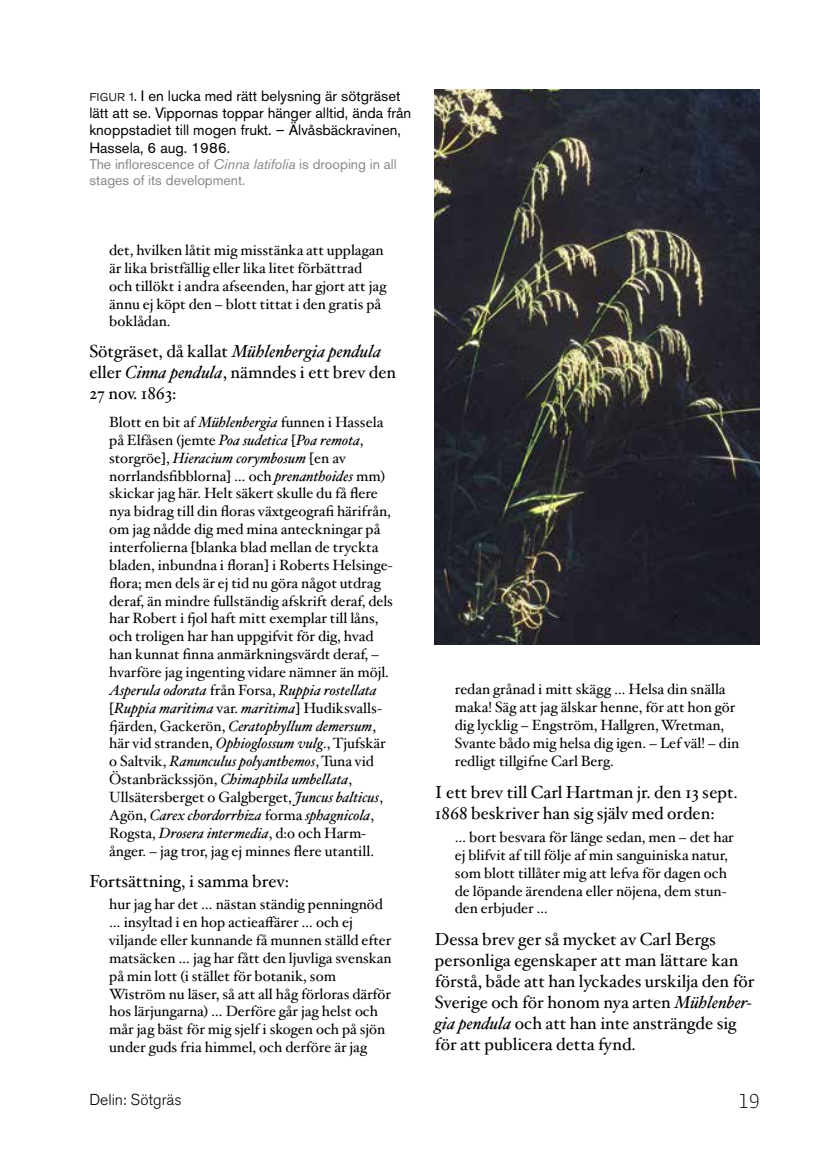
<style>
.page{position:relative;width:834px;height:1166px;background:#fff}
.page>*{position:absolute;margin:0;border:0;box-sizing:border-box;transform-origin:0 0}
.t1{font:300 21px "Massif Pro";color:#000}
.t2{font:17.5px/21px "Hoefler Txt";color:#000}
.t3{font:300 15.75px "Akzidenz Grotesk Std";color:#000}
.t4{font:14.88px/17.8px "Hoefler Txt";color:#000}
.t5{font:14.88px/17.2px "Akzidenz Grotesk Std";color:#000}
.t6{font:14px/16.3px "Akzidenz Grotesk Std";color:#868786}
.s1{font-weight:300;font-size:15.75px}
.s2{font-style:italic}
</style>
<div class="page">
<img style="left:435px;top:89px;width:324px;height:555px">
<p class="t5" style="left:89px;top:87px;width:323px"><span class="s1">figur 1.</span> I en lucka med rätt belysning är sötgräset lätt att se. Vippornas toppar hänger alltid, ända från knoppstadiet till mogen frukt. – Älvåsbäckravinen, Hassela, 6 aug. 1986.</p>
<p class="t6" style="left:89px;top:156px;width:309px">The inflorescence of <span class="s2">Cinna latifolia</span> is drooping in all stages of its development.</p>
<p class="t4" style="left:109px;top:240px;width:279px">det, hvilken låtit mig misstänka att upplagan är lika bristfällig eller lika litet förbättrad och tillökt i andra afseenden, har gjort att jag ännu ej köpt den – blott tittat i den gratis på boklådan.</p>
<p class="t2" style="left:89px;top:340px;width:308px">Sötgräset, då kallat <span class="s2">Mühlenbergia pendula </span>eller <span class="s2">Cinna pendula</span>, nämndes i ett brev den<br>27 nov. 1863:</p>
<p class="t4" style="left:109px;top:412px;width:285px">Blott en bit af <span class="s2">Mühlenbergia</span> funnen i Hassela på Elfåsen (jemte <span class="s2">Poa sudetica</span> [<span class="s2">Poa remota</span>, storgröe], <span class="s2">Hieracium corymbosum</span> [en av norrlandsfibblorna] … och <span class="s2">prenanthoides</span> mm) skickar jag här. Helt säkert skulle du få flere nya bidrag till din floras växtgeografi härifrån, om jag nådde dig med mina anteckningar på interfolierna [blanka blad mellan de tryckta bladen, inbundna i floran] i Roberts Helsinge&shy;flora; men dels är ej tid nu göra något utdrag deraf, än mindre fullständig afskrift deraf, dels har Robert i fjol haft mitt exemplar till låns, och troligen har han uppgifvit för dig, hvad han kunnat finna anmärkningsvärdt deraf, – hvarföre jag ingenting vidare nämner än möjl.<br><span class="s2">Asperula odorata</span> från Forsa, <span class="s2">Ruppia rostellata </span>[<span class="s2">Ruppia maritima</span> var. <span class="s2">maritima</span>] Hudiksvalls&shy;fjärden, Gackerön, <span class="s2">Ceratophyllum demersum</span>, här vid stranden, <span class="s2">Ophioglossum vulg</span>., Tjufskär o Saltvik, <span class="s2">Ranunculus polyanthemos</span>, Tuna vid Östanbräckssjön, <span class="s2">Chimaphila umbellata</span>, Ullsätersberget o Galgberget, <span class="s2">Juncus balticus</span>, Agön, <span class="s2">Carex chordorrhiza</span> forma <span class="s2">sphagnicola</span>, Rogsta, <span class="s2">Drosera intermedia</span>, d:o och Harm&shy;ånger. – jag tror, jag ej minnes flere utantill.</p>
<p class="t2" style="left:89px;top:869px;width:201px">Fortsättning, i samma brev:</p>
<p class="t4" style="left:109px;top:895px;width:284px">hur jag har det … nästan ständig penningnöd … insyltad i en hop actieaffärer … och ej viljande eller kunnande få munnen ställd efter matsäcken … jag har fått den ljuvliga svenskan på min lott (i stället för botanik, som Wiström nu läser, så att all håg förloras därför hos lärjungarna) … Derföre går jag helst och mår jag bäst för mig sjelf i skogen och på sjön under guds fria himmel, och derföre är jag</p>
<p class="t4" style="left:454px;top:680px;width:286px">redan grånad i mitt skägg … Helsa din snälla maka! Säg att jag älskar henne, för att hon gör dig lycklig – Engström, Hallgren, Wretman, Svante bådo mig helsa dig igen. – Lef väl! – din redligt tillgifne Carl Berg.</p>
<p class="t2" style="left:435px;top:781px;width:304px">I ett brev till Carl Hartman jr. den 13 sept.<br>1868 beskriver han sig själv med orden:</p>
<p class="t4" style="left:454px;top:827px;width:280px">… bort besvara för länge sedan, men – det har ej blifvit af till följe af min sanguiniska natur, som blott tillåter mig att lefva för dagen och de löpande ärendena eller nöjena, dem stun&shy;den erbjuder …</p>
<p class="t2" style="left:435px;top:928px;width:321px">Dessa brev ger så mycket av Carl Bergs personliga egenskaper att man lättare kan förstå, både att han lyckades urskilja den för Sverige och för honom nya arten <span class="s2">Mühlenber&shy;gia pendula</span> och att han inte ansträngde sig för att publicera detta fynd.</p>
<p class="t3" style="left:89px;top:1090px;width:94px">Delin: Sötgräs</p>
<h1 class="t1" style="left:738px;top:1087px;width:22px">19</h1>
</div>
